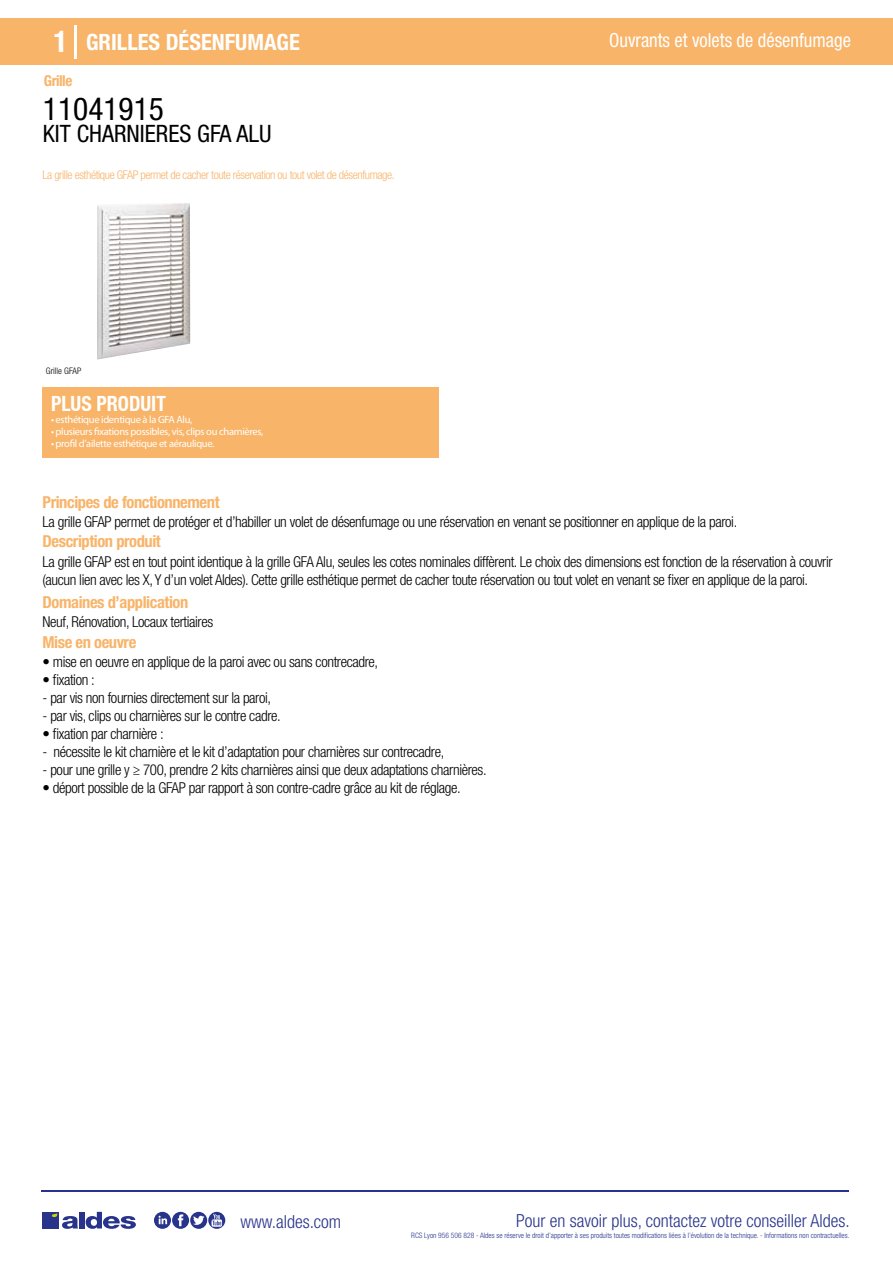
<style>
.page{position:relative;width:893px;height:1263px;background:#fff}
.page>*{position:absolute;margin:0;border:0;box-sizing:border-box;transform-origin:0 0}
.t1{font:condensed 31.5px "Helvetica Neue LT Std";color:#000}
.t2{font:condensed 24px "Helvetica Neue LT Std";color:#000}
.t3{font:700 condensed 22.5px "Helvetica Neue LT Std";color:#fff}
.t4{font:700 condensed 21px "Helvetica Neue";color:#fff;scale:.95 1}
.t5{font:condensed 19.5px "Helvetica Neue LT Std";color:#fff;scale:.95 1}
.t6{font:300 condensed 18px "Helvetica Neue";color:#28348b}
.t7{font:700 condensed 16.5px "Helvetica Neue LT Std";letter-spacing:-.025em;color:#f8b469}
.t8{font:300 condensed 15px/18px "Helvetica Neue LT Std";letter-spacing:-.025em;color:#000}
.t9{font:700 condensed 15px "Helvetica Neue LT Std";letter-spacing:-.035em;color:#f8b469}
.t10{font:300 condensed 12px "Helvetica Neue LT Std";letter-spacing:-.035em;color:#f8b469}
.t11{font:10.5px "Myriad Pro";letter-spacing:-.03em;color:#fff}
.t12{font:300 condensed 9px "Helvetica Neue";color:#000}
.t13{font:300 condensed 7.5px "Helvetica Neue";color:#28348b}
.s1{font-size:30px}
</style>
<div class="page">
<img style="left:97px;top:203px;width:93px;height:157px">
<div style="left:0;top:18px;width:893px;height:46px;background:#f8b469"></div>
<div style="left:43px;top:387px;width:396px;height:70px;background:#f8b469"></div>
<hr style="left:74px;top:25px;width:2px;height:33px;background:#fff">
<hr style="left:41px;top:1190px;width:808px;height:1px;background:#28348b">
<svg style="left:154px;top:1212px;width:71px;height:17px"></svg>
<div style="left:42px;top:1212px;width:17px;height:16px;background:#28348b"></div>
<div style="left:79px;top:1212px;width:5px;height:16px;background:#28348b"></div>
<svg style="left:86px;top:1212px;width:50px;height:17px"></svg>
<svg style="left:52px;top:1213px;width:26px;height:16px"></svg>
<h3 class="t3" style="left:54px;top:28px;width:248px"><span class="s1">1</span> GRILLES DÉSENFUMAGE</h3>
<h3 class="t5" style="left:609px;top:29px;width:256px">Ouvrants et volets de désenfumage</h3>
<p class="t9" style="left:44px;top:71px;width:30px">Grille</p>
<h1 class="t1" style="left:43px;top:91px;width:122px">11041915</h1>
<h2 class="t2" style="left:43px;top:120px;width:230px">KIT CHARNIERES GFA ALU</h2>
<p class="t10" style="left:43px;top:167px;width:354px">La grille esthétique GFAP permet de cacher toute réservation ou tout volet de désenfumage.</p>
<p class="t12" style="left:46px;top:365px;width:37px">Grille GFAP</p>
<h3 class="t4" style="left:51px;top:391px;width:122px">PLUS PRODUIT</h3>
<p class="t11" style="left:51px;top:413px;width:143px">• esthétique identique à la GFA Alu,</p>
<p class="t11" style="left:51px;top:425px;width:214px">• plusieurs fixations possibles, vis, clips ou charnières,</p>
<p class="t11" style="left:51px;top:437px;width:165px">• profil d’ailette esthétique et aéraulique.</p>
<p class="t7" style="left:43px;top:492px;width:179px">Principes de fonctionnement</p>
<p class="t7" style="left:43px;top:531px;width:120px">Description produit</p>
<p class="t8" style="left:43px;top:513px;width:696px">La grille GFAP permet de protéger et d’habiller un volet de désenfumage ou une réservation en venant se positionner en applique de la paroi.</p>
<p class="t8" style="left:43px;top:552px;width:792px">La grille GFAP est en tout point identique à la grille GFA Alu, seules les cotes nominales diffèrent. Le choix des dimensions est fonction de la réservation à couvrir (aucun lien avec les X, Y d’un volet Aldes). Cette grille esthétique permet de cacher toute réservation ou tout volet en venant se fixer en applique de la paroi.</p>
<p class="t8" style="left:43px;top:613px;width:172px">Neuf, Rénovation, Locaux tertiaires</p>
<p class="t8" style="left:43px;top:652px;width:337px">• mise en oeuvre en applique de la paroi avec ou sans contrecadre,</p>
<p class="t8" style="left:43px;top:670px;width:54px">• fixation :</p>
<p class="t8" style="left:43px;top:688px;width:230px">- par vis non fournies directement sur la paroi,</p>
<p class="t8" style="left:43px;top:706px;width:240px">- par vis, clips ou charnières sur le contre cadre.</p>
<p class="t8" style="left:43px;top:724px;width:123px">• fixation par charnière :</p>
<p class="t8" style="left:43px;top:742px;width:403px">- nécessite le kit charnière et le kit d’adaptation pour charnières sur contrecadre,</p>
<p class="t8" style="left:43px;top:760px;width:446px">- pour une grille y ≥ 700, prendre 2 kits charnières ainsi que deux adaptations charnières.</p>
<p class="t8" style="left:43px;top:778px;width:420px">• déport possible de la GFAP par rapport à son contre-cadre grâce au kit de réglage.</p>
<p class="t7" style="left:43px;top:592px;width:147px">Domaines d’application</p>
<p class="t7" style="left:43px;top:632px;width:95px">Mise en oeuvre</p>
<p class="t6" style="left:240px;top:1211px;width:102px">www.aldes.com</p>
<p class="t6" style="left:516px;top:1211px;width:335px">Pour en savoir plus, contactez votre conseiller Aldes.</p>
<p class="t13" style="left:411px;top:1230px;width:440px">RCS Lyon 956 506 828 - Aldes se réserve le droit d’apporter à ses produits toutes modifications liées à l’évolution de la technique. - Informations non contractuelles.</p>
</div>
